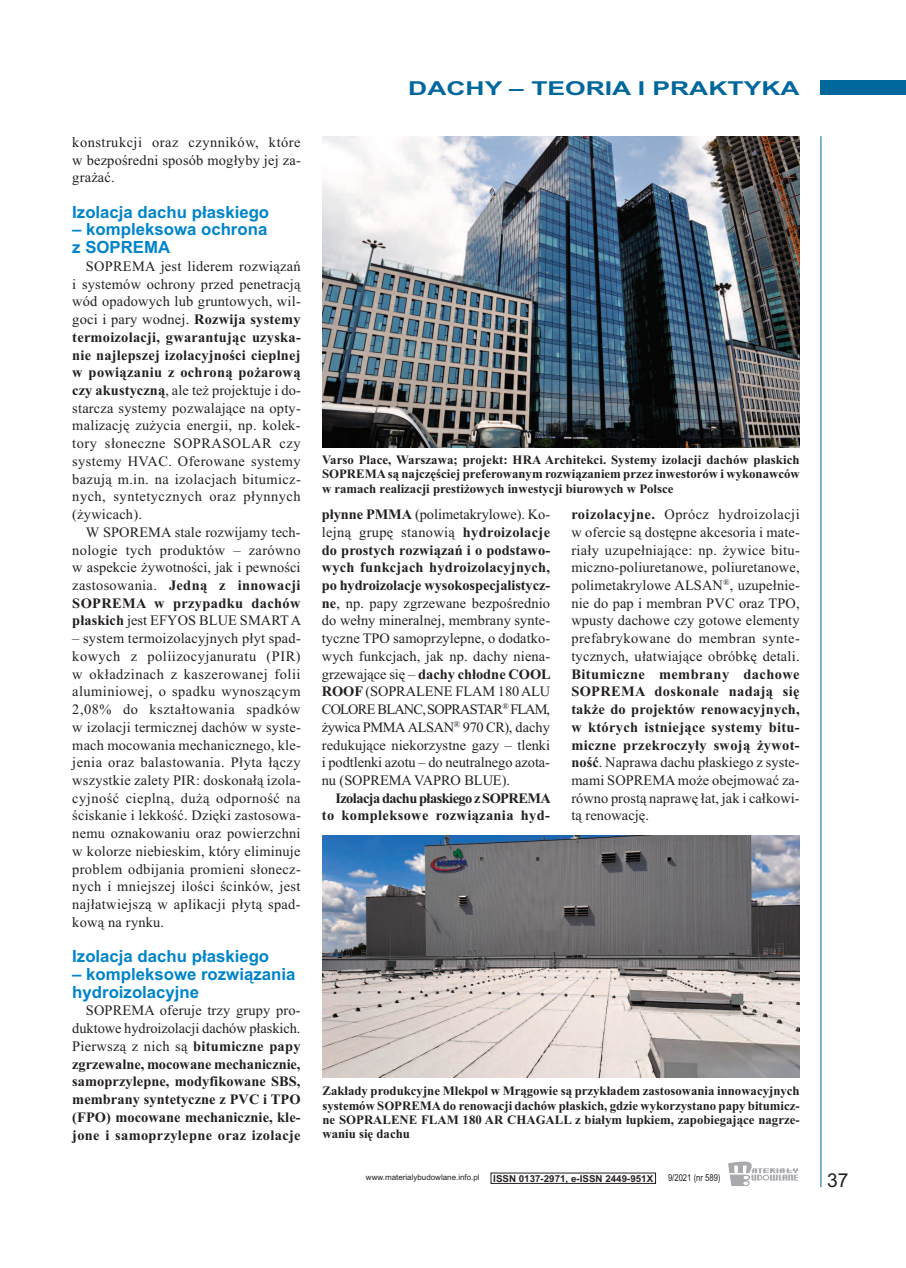
<style>
.page{position:relative;width:906px;height:1268px;background:#fff}
.page>*{position:absolute;margin:0;border:0;box-sizing:border-box;transform-origin:0 0}
.t1{font:700 19.2px "Arial";color:#00679d;scale:1.38 1}
.t2{font:19.2px "Arial";color:#231f20}
.t3{font:700 16.8px/17.7px "Arial";color:#0084ca}
.t4{font:14.4px/17.7px "Times New Roman";letter-spacing:.015em;color:#231f20;text-align:justify}
.t5{font:700 14.4px/17.7px "Times New Roman";letter-spacing:.025em;color:#231f20;text-align:justify}
.t6{font:700 14.4px/17.7px "Times New Roman";letter-spacing:-.04em;color:#231f20;text-align:right}
.t7{font:700 12.75px/14.4px "Times New Roman";color:#231f20;text-align:justify}
.t8{font:700 9.6px "Arial";color:#231f20}
.t9{font:9.6px "Arial";color:#231f20;scale:.8 1}
.t10{font:7.95px "Arial";color:#231f20}
.s1{font-weight:700}
.s2{font-weight:400}
</style>
<div class="page">
<div style="left:821px;top:81px;width:85px;height:14px;background:#00679d"></div>
<hr style="left:820px;top:136px;width:1px;height:1050px;background:#00679d">
<svg style="left:728px;top:1161px;width:70px;height:24px"></svg>
<img style="left:322px;top:136px;width:477px;height:311px">
<img style="left:323px;top:835px;width:476px;height:242px">
<p class="t4" style="left:72px;top:133px;width:230px">konstrukcji oraz czynników, które w bezpośredni sposób mogłyby jej za&shy;grażać.</p>
<p class="t3" style="left:72px;top:203px;width:198px">Izolacja dachu płaskiego</p>
<p class="t3" style="left:72px;top:221px;width:196px">– kompleksowa ochrona z SOPREMA</p>
<p class="t4" style="left:72px;top:257px;width:230px;text-indent:14px">SOPREMA jest liderem rozwiązań i systemów ochrony przed penetracją wód opadowych lub gruntowych, wil&shy;goci i pary wodnej. <span class="s1">Rozwija systemy termoizolacji, gwarantując uzyska&shy;nie najlepszej izolacyjności cieplnej w powiązaniu z ochroną pożarową czy akustyczną</span>, ale też projektuje i do&shy;starcza systemy pozwalające na opty&shy;malizację zużycia energii, np. kolek&shy;tory słoneczne SOPRASOLAR czy systemy HVAC. Oferowane systemy bazują m.in. na izolacjach bitumicz&shy;nych, syntetycznych oraz płynnych (żywicach).</p>
<p class="t4" style="left:72px;top:523px;width:230px;text-indent:14px">W SPOREMA stale rozwijamy tech&shy;nologie tych produktów – zarówno w aspekcie żywotności, jak i pewności zastosowania. <span class="s1">Jedną z innowacji SOPREMA w przypadku dachów płaskich</span> jest EFYOS BLUE SMARTA</p>
<p class="t4" style="left:72px;top:629px;width:230px">– system termoizolacyjnych płyt spad&shy;kowych z poliizocyjanuratu (PIR) w okładzinach z kaszerowanej folii aluminiowej, o spadku wynoszącym 2,08% do kształtowania spadków w izolacji termicznej dachów w syste&shy;mach mocowania mechanicznego, kle&shy;jenia oraz balastowania. Płyta łączy wszystkie zalety PIR: doskonałą izola&shy;cyjność cieplną, dużą odporność na ściskanie i lekkość. Dzięki zastosowa&shy;nemu oznakowaniu oraz powierzchni w kolorze niebieskim, który eliminuje problem odbijania promieni słonecz&shy;nych i mniejszej ilości ścinków, jest najłatwiejszą w aplikacji płytą spad&shy;kową na rynku.</p>
<p class="t3" style="left:72px;top:947px;width:198px">Izolacja dachu płaskiego</p>
<p class="t3" style="left:72px;top:965px;width:224px">– kompleksowe rozwiązania hydroizolacyjne</p>
<p class="t5" style="left:72px;top:1001px;width:230px;text-indent:14px"><span class="s2">SOPREMA oferuje trzy grupy pro&shy;duktowe hydroizolacji dachów płaskich.<br>Pierwszą z nich są</span> bitumiczne papy zgrzewalne, mocowane mechanicznie, samoprzylepne, modyfikowane SBS, membrany syntetyczne z PVC i TPO (FPO) mocowane mechanicznie, kle&shy;jone i samoprzylepne oraz izolacje</p>
<h1 class="t1" style="left:408px;top:77px;width:285px">DACHY – TEORIA I PRAKTYKA</h1>
<p class="t7" style="left:322px;top:452px;width:479px">Varso Place, Warszawa; projekt: HRA Architekci. Systemy izolacji dachów płaskich SOPREMAsą najczęściej preferowanym rozwiązaniem przez inwestorów i wykonawców w ramach realizacji prestiżowych inwestycji biurowych w Polsce</p>
<p class="t4" style="left:322px;top:505px;width:230px"><span class="s1">płynne PMMA</span> (polimetakrylowe). Ko&shy;lejną grupę stanowią <span class="s1">hydroizolacje do prostych rozwiązań i o podstawo&shy;wych funkcjach hydroizolacyjnych, po hydroizolacje wysokospecjalistycz&shy;ne</span>, np. papy zgrzewane bezpośrednio do wełny mineralnej, membrany synte&shy;tyczne TPO samoprzylepne, o dodatko&shy;wych funkcjach, jak np. dachy niena&shy;grzewające się – <span class="s1">dachy chłodne COOL ROOF</span> (SOPRALENE FLAM 180ALU COLORE BLANC,SOPRASTAR<sup>®</sup> FLAM, żywica PMMA ALSAN<sup>®</sup> 970 CR), dachy redukujące niekorzystne gazy – tlenki i podtlenki azotu – do neutralnego azota&shy;nu (SOPREMA VAPRO BLUE).</p>
<p class="t6" style="left:322px;top:788px;width:230px">Izolacja dachu płaskiego z SOPREMA to kompleksowe rozwiązania hyd-</p>
<p class="t4" style="left:571px;top:505px;width:230px"><span class="s1">roizolacyjne.</span> Oprócz hydroizolacji w ofercie są dostępne akcesoria i mate&shy;riały uzupełniające: np. żywice bitu&shy;miczno-poliuretanowe, poliuretanowe, polimetakrylowe ALSAN<sup>®</sup>, uzupełnie&shy;nie do pap i membran PVC oraz TPO, wpusty dachowe czy gotowe elementy prefabrykowane do membran synte&shy;tycznych, ułatwiające obróbkę detali.</p>
<p class="t5" style="left:571px;top:664px;width:230px">Bitumiczne membrany dachowe SOPREMA doskonale nadają się także do projektów renowacyjnych, w których istniejące systemy bitu&shy;miczne przekroczyły swoją żywot&shy;ność<span class="s2">. Naprawa dachu płaskiego z syste&shy;mami SOPREMAmoże obejmować za&shy;równo prostą naprawę łat, jak i całkowi&shy;tą renowację.</span></p>
<p class="t7" style="left:322px;top:1083px;width:478px">Zakłady produkcyjne Mlekpol w Mrągowie są przykładem zastosowania innowacyjnych systemów SOPREMAdo renowacji dachów płaskich, gdzie wykorzystano papy bitumicz&shy;ne SOPRALENE FLAM 180 AR CHAGALL z białym łupkiem, zapobiegające nagrze&shy;waniu się dachu</p>
<p class="t10" style="left:366px;top:1172px;width:115px">www.materialybudowlane.info.pl</p>
<p class="t8" style="left:493px;top:1172px;width:161px">ISSN 0137-2971, e-ISSN 2449-951X</p>
<p class="t9" style="left:668px;top:1171px;width:67px">9/2021 (nr 589)</p>
<h1 class="t2" style="left:827px;top:1168px;width:23px">37</h1>
</div>
